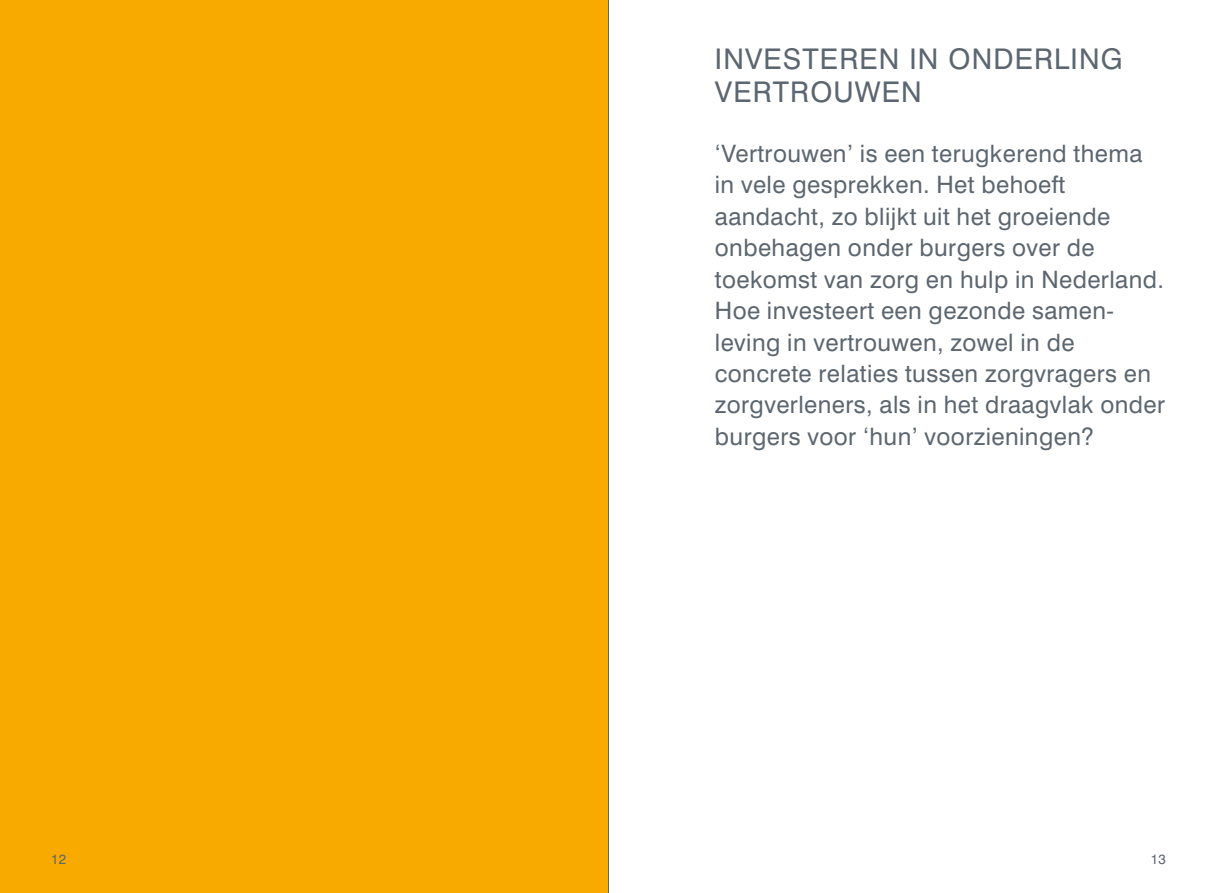
<style>
.page{position:relative;width:1217px;height:893px;background:#fff}
.page>*{position:absolute;margin:0;border:0;box-sizing:border-box;transform-origin:0 0}
.t1{font:28.5px/33px "Swiss 721 BT";letter-spacing:.04em;color:#5c6670}
.t2{font:24px/31.5px "Swiss 721 BT";letter-spacing:.02em;color:#5c6670}
.t3{font:13.5px "Swiss 721 BT";color:#5c6670}
</style>
<div class="page">
<div style="left:0;top:0;width:608px;height:893px;background:#f8aa00"></div>
<hr style="left:608px;top:0;width:1px;height:893px;background:#5c6670">
<p class="t1" style="left:714px;top:42px;width:409px">INVESTEREN IN ONDERLING<br>VERTROUWEN</p>
<p class="t2" style="left:714px;top:137px;width:451px">‘Vertrouwen’ is een terugkerend thema in vele gesprekken. Het behoeft aandacht, zo blijkt uit het groeiende onbehagen onder burgers over de toekomst van zorg en hulp in Nederland.<br>Hoe investeert een gezonde samen&shy;leving in vertrouwen, zowel in de concrete relaties tussen zorgvragers en zorgverleners, als in het draagvlak onder burgers voor ‘hun’ voorzieningen?</p>
<p class="t3" style="left:51px;top:851px;width:17px">12</p>
<p class="t3" style="left:1150px;top:851px;width:17px">13</p>
</div>
